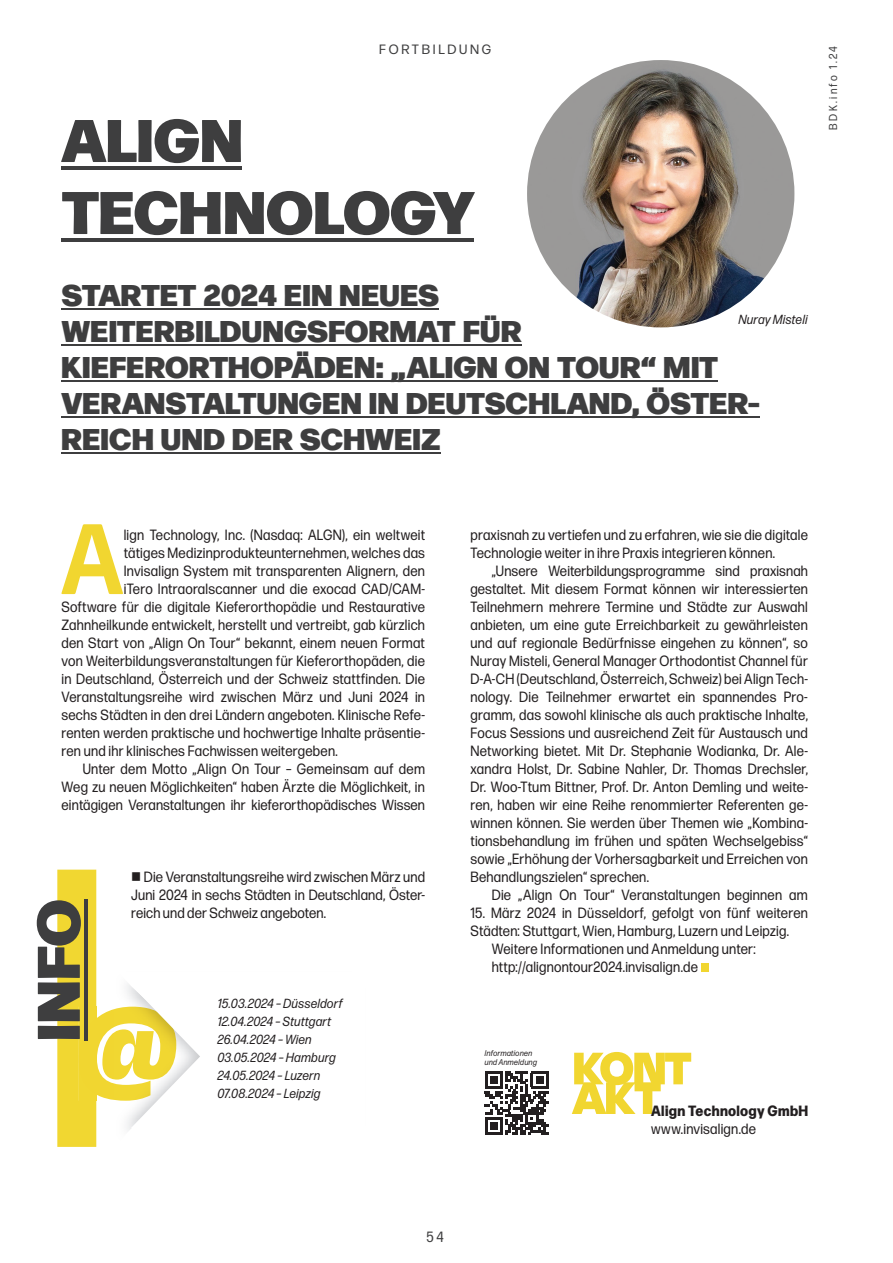
<style>
.page{position:relative;width:893px;height:1263px;background:#fff}
.page>*{position:absolute;margin:0;border:0;box-sizing:border-box;transform-origin:0 0}
.t1{font:900 120.6px "Degular Display";color:#f1d630}
.t2{font:700 99.75px "Forma DJR Text";color:#f1d630;scale:.91 1}
.t3{font:900 60px/72px "Forma DJR Display";color:#3e3e3f}
.t4{font:900 52.65px "Degular Display";letter-spacing:-.005em;color:#f1d630}
.t5{font:900 30px/36px "Forma DJR Display";letter-spacing:.01em;color:#3e3e3f}
.t6{font:14.85px/18px "Forma DJR Text";letter-spacing:.02em;color:#231f20;text-align:justify;scale:.91 1}
.t7{font:800 14.85px "Forma DJR Text";letter-spacing:.025em;color:#231f20;scale:.91 1}
.t8{font:14.85px "Forma DJR Text";color:#3e3e3f;scale:.91 1}
.t9{font:13.5px "Forma DJR Text";letter-spacing:.2em;color:#3e3e3f}
.t10{font:italic 13.2px/18px "Forma DJR Text";letter-spacing:.02em;color:#231f20;scale:.91 1}
.t11{font:11.55px "Forma DJR Text";letter-spacing:.21em;color:#3e3e3f;scale:.91 1}
.t12{font:italic 8.25px/9px "Forma DJR Text";letter-spacing:.035em;color:#231f20;scale:.91 1}
</style>
<div class="page">
<hr style="left:61px;top:166px;width:181px;height:3px;background:#3e3e3f">
<hr style="left:61px;top:238px;width:413px;height:3px;background:#3e3e3f">
<hr style="left:61px;top:308px;width:378px;height:2px;background:#3e3e3f">
<hr style="left:61px;top:344px;width:461px;height:2px;background:#3e3e3f">
<hr style="left:61px;top:380px;width:657px;height:2px;background:#3e3e3f">
<hr style="left:61px;top:416px;width:699px;height:2px;background:#3e3e3f">
<hr style="left:61px;top:452px;width:380px;height:2px;background:#3e3e3f">
<img style="left:527px;top:60px;width:267px;height:267px;border-radius:134px">
<div style="left:701px;top:963px;width:8px;height:9px;background:#f1d630"></div>
<div style="left:57px;top:870px;width:39px;height:277px;background:#f1d731"></div>
<div style="left:79px;top:1007px;width:17px;height:94px;background:#f1d731"></div>
<svg style="left:114px;top:984px;width:86px;height:147px"></svg>
<hr style="left:84px;top:899px;width:3px;height:142px;background:#3e3e3f">
<svg style="left:485px;top:1071px;width:64px;height:64px"></svg>
<p class="t9" style="left:379px;top:41px;width:114px">FORTBILDUNG</p>
<p class="t11" style="left:826px;top:130px;width:93px;rotate:-90deg">BDK.info 1.24</p>
<h3 class="t3" style="left:61px;top:100px;width:414px">ALIGN<br>TECHNOLOGY</h3>
<h3 class="t5" style="left:61px;top:275px;width:700px">STARTET 2024 EIN NEUES<br>WEITERBILDUNGS FORMAT FÜR<br>KIEFERORTHOPÄDEN: „ALIGN ON TOUR“ MIT<br>VERANSTALTUNGEN IN DEUTSCHLAND, ÖSTER-<br>REICH UND DER SCHWEIZ</h3>
<p class="t10" style="left:739px;top:310px;width:77px">Nuray Misteli</p>
<h2 class="t2" style="left:62px;top:495px;width:69px">A</h2>
<p class="t6" style="left:124px;top:525px;width:333px">lign Technology, Inc. (Nasdaq: ALGN), ein weltweit</p>
<p class="t6" style="left:124px;top:543px;width:333px">tätiges Medizinprodukteunternehmen, welches das</p>
<p class="t6" style="left:124px;top:561px;width:333px">Invisalign System mit transparenten Alignern, den</p>
<p class="t6" style="left:124px;top:579px;width:333px">iTero Intraoralscanner und die exocad CAD/CAM-</p>
<p class="t6" style="left:61px;top:597px;width:401px">Software für die digitale Kieferorthopädie und Restaurative</p>
<p class="t6" style="left:61px;top:615px;width:401px">Zahnheilkunde entwickelt, herstellt und vertreibt, gab kürzlich</p>
<p class="t6" style="left:61px;top:633px;width:401px">den Start von „Align On Tour“ bekannt, einem neuen Format</p>
<p class="t6" style="left:61px;top:651px;width:401px">von Weiterbildungsveranstaltungen für Kieferorthopäden, die</p>
<p class="t6" style="left:61px;top:669px;width:401px">in Deutschland, Österreich und der Schweiz stattfinden. Die</p>
<p class="t6" style="left:61px;top:687px;width:401px">Veranstaltungsreihe wird zwischen März und Juni 2024 in</p>
<p class="t6" style="left:61px;top:705px;width:401px">sechs Städten in den drei Ländern angeboten. Klinische Refe-</p>
<p class="t6" style="left:61px;top:723px;width:401px">renten werden praktische und hochwertige Inhalte präsentie-</p>
<p class="t6" style="left:61px;top:741px;width:305px">ren und ihr klinisches Fachwissen weitergeben.</p>
<p class="t6" style="left:83px;top:759px;width:378px">Unter dem Motto „Align On Tour – Gemeinsam auf dem</p>
<p class="t6" style="left:61px;top:777px;width:401px">Weg zu neuen Möglichkeiten“ haben Ärzte die Möglichkeit, in</p>
<p class="t6" style="left:61px;top:795px;width:401px">ein tägigen Veranstaltungen ihr kieferorthopädisches Wissen</p>
<p class="t6" style="left:131px;top:867px;width:324px">■ Die Veranstaltungsreihe wird zwischen März und Juni 2024 in sechs Städten in Deutschland, Öster&shy;reich und der Schweiz angeboten.</p>
<h3 class="t3" style="left:18px;top:1041px;width:143px;rotate:-90deg">INFO</h3>
<h1 class="t1" style="left:77px;top:977px;width:102px">@</h1>
<p class="t10" style="left:218px;top:994px;width:139px">15.03.2024 – Düsseldorf<br>12.04.2024 – Stuttgart<br>26.04.2024 – Wien<br>03.05.2024 – Hamburg<br>24.05.2024 – Luzern<br>07.08.2024 – Leipzig</p>
<p class="t6" style="left:470px;top:525px;width:372px">praxisnah zu vertiefen und zu erfahren, wie sie die digitale<br>Technologie weiter in ihre Praxis integrieren können.</p>
<p class="t6" style="left:470px;top:561px;width:372px;text-indent:21px">„Unsere Weiterbildungsprogramme sind praxisnah ge staltet. Mit diesem Format können wir interessierten Teilnehmern mehrere Termine und Städte zur Auswahl an bieten, um eine gute Erreichbarkeit zu gewährleisten und auf regionale Bedürfnisse eingehen zu können“, so Nuray Misteli, General Manager Orthodontist Channel für D-A-CH (Deutschland, Österreich, Schweiz) bei Align Tech&shy;nology. Die Teilnehmer erwartet ein spannendes Pro&shy;gramm, das sowohl klinische als auch praktische Inhalte, Focus Sessions und ausreichend Zeit für Austausch und Networking bietet. Mit Dr. Stephanie Wodianka, Dr. Ale - x andra Holst, Dr. Sabine Nahler, Dr. Thomas Drechsler, Dr. Woo-Ttum Bittner, Prof. Dr. Anton Demling und weite&shy;ren, haben wir eine Reihe renommierter Referenten ge&shy;winnen können. Sie werden über Themen wie „Kombina&shy;tionsbehandlung im frühen und späten Wechselgebiss“ sowie „Erhöhung der Vorhersagbarkeit und Erreichen von Behandlungszielen“ sprechen.</p>
<p class="t6" style="left:492px;top:885px;width:349px">Die „Align On Tour“ Veranstaltungen beginnen am</p>
<p class="t6" style="left:470px;top:903px;width:372px">15. März 2024 in Düsseldorf, gefolgt von fünf weiteren</p>
<p class="t6" style="left:470px;top:921px;width:352px">Städten: Stuttgart, Wien, Hamburg, Luzern und Leipzig.</p>
<p class="t6" style="left:492px;top:939px;width:292px">Weitere Informationen und Anmeldung unter:</p>
<p class="t6" style="left:492px;top:957px;width:228px">http://alignontour2024.invisalign.de</p>
<p class="t12" style="left:485px;top:1048px;width:59px">Informationen und Anmeldung</p>
<h3 class="t4" style="left:573px;top:1036px;width:120px">KONT</h3>
<h3 class="t4" style="left:573px;top:1066px;width:89px">AKT</h3>
<p class="t7" style="left:651px;top:1099px;width:174px">Align Technology GmbH</p>
<p class="t6" style="left:651px;top:1119px;width:117px">www.invisalign.de</p>
<p class="t8" style="left:426px;top:1228px;width:21px">54</p>
</div>
